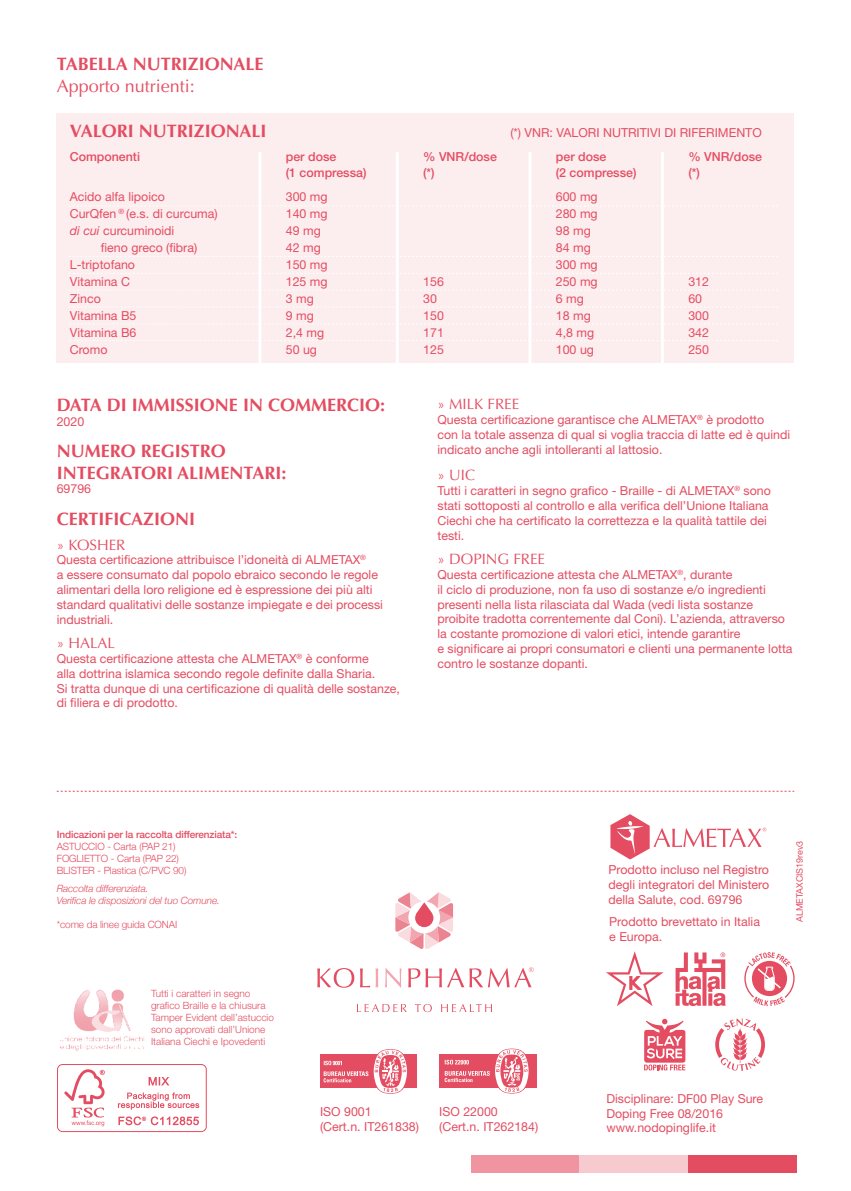
<style>
.page{position:relative;width:851px;height:1191px;background:#fff}
.page>*{position:absolute;margin:0;border:0;box-sizing:border-box;transform-origin:0 0}
.t1{font:700 18px/22px "Optima LT Std";color:#e44d61}
.t2{font:18px "Optima LT Std";color:#e44d61}
.t3{font:15px "Optima LT Std";color:#e44d61}
.t4{font:12.4px/17px "Helvetica Neue LT Std";color:#e44d61}
.t5{font:500 12.4px/16px "Helvetica Neue LT Std";color:#e44d61}
.t6{font:300 10px/12px "Helvetica Neue LT Std";color:#e44d61}
.t7{font:300 10px/12px "Helvetica Neue";letter-spacing:-.01em;color:#e44d61}
.t8{font:italic 300 10px/12px "Helvetica Neue";letter-spacing:-.01em;color:#e44d61}
.t9{font:500 10px "Helvetica Neue";letter-spacing:-.01em;color:#e44d61}
.t10{font:9px "Helvetica Neue LT Std";color:#e44d61}
.s1{font-style:italic}
</style>
<div class="page">
<div style="left:57px;top:113px;width:737px;height:250px;background:#fcedef"></div>
<svg style="left:715px;top:1018px;width:49px;height:52px"></svg>
<svg style="left:644px;top:1018px;width:41px;height:52px"></svg>
<svg style="left:675px;top:952px;width:50px;height:54px"></svg>
<svg style="left:744px;top:952px;width:50px;height:54px"></svg>
<svg style="left:606px;top:951px;width:57px;height:55px"></svg>
<div style="left:439px;top:1054px;width:97px;height:33px;background:#e44d61"></div>
<svg style="left:444px;top:1048px;width:86px;height:45px"></svg>
<div style="left:320px;top:1055px;width:96px;height:33px;background:#e44d61"></div>
<svg style="left:323px;top:1049px;width:85px;height:44px"></svg>
<div style="left:471px;top:1155px;width:108px;height:17px;background:#ef94a0"></div>
<div style="left:579px;top:1155px;width:108px;height:17px;background:#f7cad0"></div>
<div style="left:687px;top:1155px;width:109px;height:17px;background:#e44d61"></div>
<svg style="left:57px;top:790px;width:737px;height:1px"></svg>
<svg style="left:57px;top:1064px;width:150px;height:68px"></svg>
<svg style="left:317px;top:968px;width:37px;height:19px"></svg>
<svg style="left:360px;top:968px;width:18px;height:19px"></svg>
<svg style="left:385px;top:968px;width:16px;height:19px"></svg>
<svg style="left:357px;top:1004px;width:49px;height:8px"></svg>
<svg style="left:415px;top:1004px;width:17px;height:8px"></svg>
<svg style="left:441px;top:1004px;width:51px;height:8px"></svg>
<svg style="left:408px;top:967px;width:125px;height:20px"></svg>
<svg style="left:395px;top:892px;width:58px;height:57px"></svg>
<img style="left:60px;top:989px;width:85px;height:62px">
<svg style="left:610px;top:814px;width:156px;height:45px"></svg>
<svg style="left:69px;top:340px;width:708px;height:1px"></svg>
<svg style="left:69px;top:290px;width:708px;height:1px"></svg>
<svg style="left:69px;top:256px;width:708px;height:1px"></svg>
<svg style="left:69px;top:323px;width:708px;height:1px"></svg>
<svg style="left:69px;top:273px;width:708px;height:1px"></svg>
<hr style="left:258px;top:152px;width:3px;height:230px;background:#fff">
<hr style="left:396px;top:152px;width:2px;height:230px;background:#fff">
<hr style="left:528px;top:152px;width:3px;height:230px;background:#fff">
<hr style="left:661px;top:152px;width:2px;height:230px;background:#fff">
<h1 class="t1" style="left:57px;top:53px;width:208px">TABELLA NUTRIZIONALE</h1>
<h1 class="t2" style="left:57px;top:75px;width:140px">Apporto nutrienti:</h1>
<h1 class="t1" style="left:70px;top:120px;width:198px">VALORI NUTRIZIONALI</h1>
<p class="t4" style="left:510px;top:124px;width:253px">(*) VNR: VALORI NUTRITIVI DI RIFERIMENTO</p>
<p class="t5" style="left:70px;top:148px;width:72px">Componenti</p>
<p class="t4" style="left:70px;top:188px;width:97px">Acido alfa lipoico</p>
<p class="t4" style="left:70px;top:205px;width:149px">CurQfen <sup>®</sup> (e.s. di curcuma)</p>
<p class="t4" style="left:70px;top:222px;width:106px"><span class="s1">di cui</span> curcuminoidi</p>
<p class="t4" style="left:101px;top:239px;width:98px">fieno greco (fibra)</p>
<p class="t4" style="left:70px;top:256px;width:67px">L-triptofano</p>
<p class="t4" style="left:70px;top:273px;width:62px">Vitamina C</p>
<p class="t4" style="left:70px;top:290px;width:32px">Zinco</p>
<p class="t4" style="left:70px;top:307px;width:68px">Vitamina B5</p>
<p class="t4" style="left:70px;top:324px;width:68px">Vitamina B6</p>
<p class="t4" style="left:70px;top:341px;width:39px">Cromo</p>
<p class="t5" style="left:423px;top:148px;width:75px">% VNR/dose (*)</p>
<p class="t5" style="left:688px;top:148px;width:75px">% VNR/dose (*)</p>
<p class="t5" style="left:555px;top:148px;width:82px">per dose<br>(2 compresse)</p>
<p class="t4" style="left:555px;top:188px;width:43px">600 mg<br>280 mg<br>98 mg<br>84 mg<br>300 mg<br>250 mg<br>6 mg<br>18 mg<br>4,8 mg<br>100 ug</p>
<p class="t5" style="left:286px;top:148px;width:82px">per dose<br>(1 compressa)</p>
<p class="t4" style="left:286px;top:188px;width:43px">300 mg<br>140 mg<br>49 mg<br>42 mg<br>150 mg<br>125 mg<br>3 mg<br>9 mg<br>2,4 mg<br>50 ug</p>
<p class="t4" style="left:423px;top:273px;width:22px">156<br>30<br>150<br>171<br>125</p>
<p class="t4" style="left:688px;top:273px;width:22px">312<br>60<br>300<br>342<br>250</p>
<h1 class="t1" style="left:57px;top:394px;width:330px">DATA DI IMMISSIONE IN COMMERCIO:</h1>
<p class="t4" style="left:57px;top:413px;width:29px">2020</p>
<h1 class="t1" style="left:57px;top:440px;width:231px">NUMERO REGISTRO<br>INTEGRATORI ALIMENTARI:</h1>
<p class="t4" style="left:57px;top:480px;width:36px">69796</p>
<h1 class="t1" style="left:57px;top:508px;width:140px">CERTIFICAZIONI</h1>
<p class="t3" style="left:57px;top:536px;width:70px">» KOSHER</p>
<p class="t4" style="left:57px;top:552px;width:328px;line-height:14.8px">Questa certificazione attribuisce l’idoneità di ALMETAX<sup>®<br></sup>a essere consumato dal popolo ebraico secondo le regole alimentari della loro religione ed è espressione dei più alti standard qualitativi delle sostanze impiegate e dei processi industriali.</p>
<p class="t3" style="left:57px;top:634px;width:60px">» HALAL</p>
<p class="t4" style="left:57px;top:651px;width:345px;line-height:14.8px">Questa certificazione attesta che ALMETAX<sup>®</sup> è conforme<br>alla dottrina islamica secondo regole definite dalla Sharia.<br>Si tratta dunque di una certificazione di qualità delle sostanze, di filiera e di prodotto.</p>
<p class="t3" style="left:437px;top:395px;width:83px">» MILK FREE</p>
<p class="t4" style="left:437px;top:412px;width:354px;line-height:14.8px">Questa certificazione garantisce che ALMETAX<sup>®</sup> è prodotto<br>con la totale assenza di qual si voglia traccia di latte ed è quindi indicato anche agli intolleranti al lattosio.</p>
<p class="t3" style="left:437px;top:466px;width:39px">» UIC</p>
<p class="t4" style="left:437px;top:483px;width:335px;line-height:14.8px">Tutti i caratteri in segno grafico - Braille - di ALMETAX<sup>®</sup> sono stati sottoposti al controllo e alla verifica dell’Unione Italiana Ciechi che ha certificato la correttezza e la qualità tattile dei testi.</p>
<p class="t3" style="left:437px;top:550px;width:109px">» DOPING FREE</p>
<p class="t4" style="left:437px;top:567px;width:356px;line-height:14.8px">Questa certificazione attesta che ALMETAX<sup>®</sup>, durante<br>il ciclo di produzione, non fa uso di sostanze e/o ingredienti presenti nella lista rilasciata dal Wada (vedi lista sostanze proibite tradotta correntemente dal Coni). L’azienda, attraverso la costante promozione di valori etici, intende garantire<br>e significare ai propri consumatori e clienti una permanente lotta contro le sostanze dopanti.</p>
<p class="t9" style="left:57px;top:827px;width:182px">Indicazioni per la raccolta differenziata*:</p>
<p class="t7" style="left:57px;top:840px;width:131px">ASTUCCIO - Carta (PAP 21)<br>FOGLIETTO - Carta (PAP 22)<br>BLISTER - Plastica (C/PVC 90)</p>
<p class="t8" style="left:57px;top:882px;width:165px">Raccolta differenziata.<br>Verifica le disposizioni del tuo Comune.</p>
<p class="t7" style="left:57px;top:918px;width:122px">*come da linee guida CONAI</p>
<p class="t6" style="left:151px;top:987px;width:124px">Tutti i caratteri in segno grafico Braille e la chiusura<br>Tamper Evident dell’astuccio sono approvati dall’Unione<br>Italiana Ciechi e Ipovedenti</p>
<p class="t4" style="left:320px;top:1104px;width:101px;line-height:14.8px">ISO 9001<br>(Cert.n. IT261838)</p>
<p class="t4" style="left:439px;top:1104px;width:101px;line-height:14.8px">ISO 22000 (Cert.n. IT262184)</p>
<p class="t4" style="left:608px;top:862px;width:162px;line-height:14.8px;text-align:justify">Prodotto incluso nel Registro degli integratori del Ministero della Salute, cod. 69796</p>
<p class="t4" style="left:609px;top:914px;width:152px;line-height:14.8px">Prodotto brevettato in Italia e Europa.</p>
<p class="t10" style="left:794px;top:922px;width:83px;rotate:-90deg">ALMETAXCIS19rev3</p>
<p class="t4" style="left:606px;top:1090px;width:158px;line-height:14.8px">Disciplinare: DF00 Play Sure<br>Doping Free 08/2016 www.nodopinglife.it</p>
</div>
